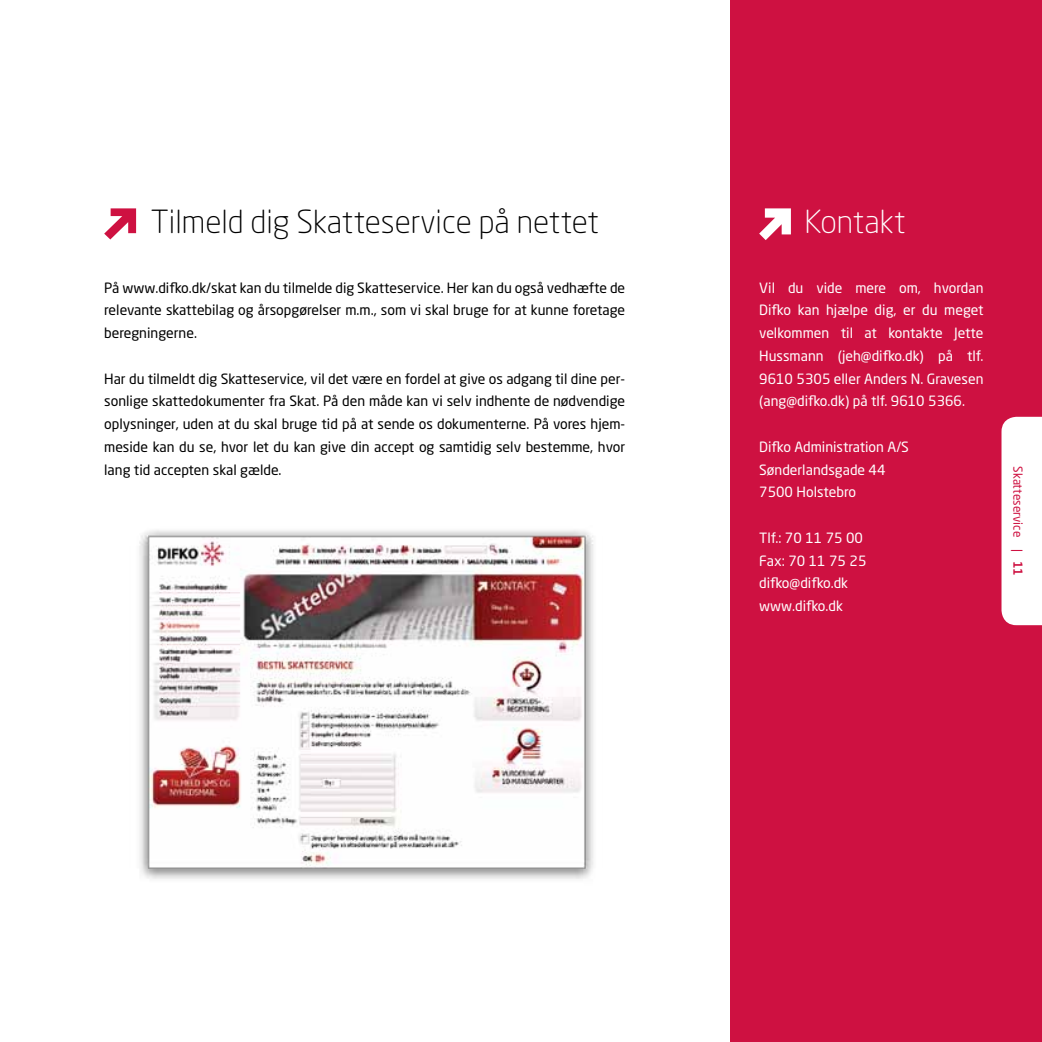
<style>
.page{position:relative;width:1042px;height:1042px;background:#fff}
.page>*{position:absolute;margin:0;border:0;box-sizing:border-box;transform-origin:0 0}
.t1{font:300 31.5px "Neo Sans Std";color:#000}
.t2{font:300 31.5px "Neo Sans Std";letter-spacing:-.01em;color:#fff}
.t3{font:14px/22.8px "Neo Sans Std";color:#000;text-align:justify}
.t4{font:14px/22.8px "Neo Sans Std";color:#fff}
.t5{font:12.25px "Neo Sans Std";color:#ce1141}
.s1{font-weight:500}
</style>
<div class="page">
<svg style="left:104px;top:208px;width:32px;height:31px"></svg>
<div style="left:730px;top:0;width:312px;height:1042px;background:#ce1141"></div>
<div style="left:1001px;top:417px;width:41px;height:208px;background:#fff"></div>
<svg style="left:759px;top:208px;width:32px;height:32px"></svg>
<img style="left:139px;top:530px;width:455px;height:349px">
<h1 class="t1" style="left:151px;top:202px;width:450px">Tilmeld dig Skatteservice på nettet</h1>
<p class="t3" style="left:104px;top:276px;width:522px">På www.difko.dk/skat kan du tilmelde dig Skatteservice. Her kan du også vedhæfte de relevante skattebilag og årsopgørelser m.m., som vi skal bruge for at kunne foretage beregningerne.</p>
<p class="t3" style="left:104px;top:367px;width:522px">Har du tilmeldt dig Skatteservice, vil det være en fordel at give os adgang til dine per&shy;sonlige skattedokumenter fra Skat. På den måde kan vi selv indhente de nødvendige oplysninger, uden at du skal bruge tid på at sende os dokumenterne. På vores hjem&shy;meside kan du se, hvor let du kan give din accept og samtidig selv bestemme, hvor lang tid accepten skal gælde.</p>
<h1 class="t2" style="left:804px;top:202px;width:103px">Kontakt</h1>
<p class="t4" style="left:759px;top:276px;width:226px;text-align:justify">Vil du vide mere om, hvordan Difko kan hjælpe dig, er du meget velkommen til at kontakte Jette Hussmann (jeh@difko.dk) på tlf.<br>9610 5305 eller Anders N. Gravesen (ang@difko.dk) på tlf. 9610 5366.</p>
<p class="t4" style="left:759px;top:435px;width:151px">Difko Administration A/S<br>Sønderlandsgade 44<br>7500 Holstebro</p>
<p class="t4" style="left:759px;top:526px;width:109px">Tlf.: 70 11 75 00<br>Fax: 70 11 75 25 difko@difko.dk www.difko.dk</p>
<p class="t5" style="left:1025px;top:466px;width:111px;rotate:90deg">Skatteservice | <span class="s1">11</span></p>
</div>
